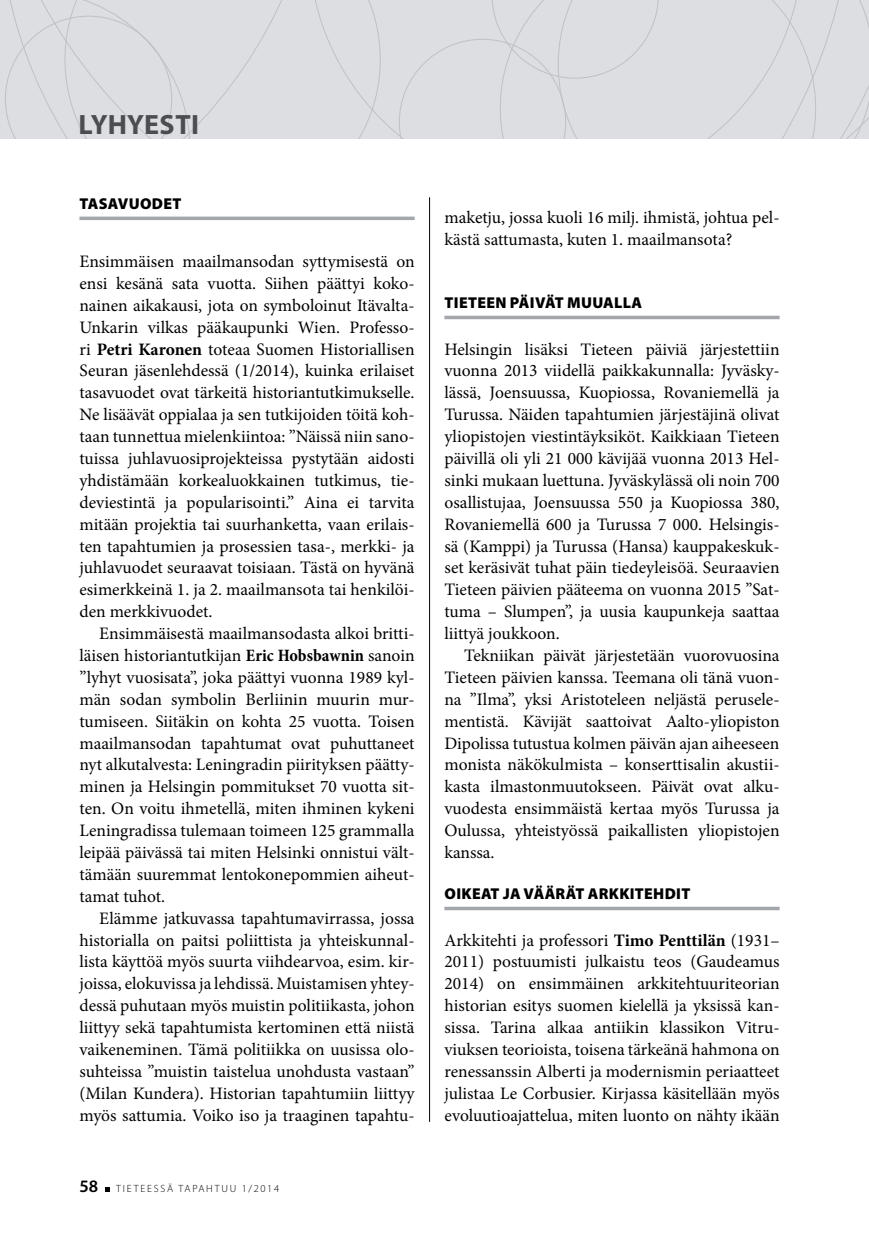
<style>
.page{position:relative;width:869px;height:1241px;background:#fff}
.page>*{position:absolute;margin:0;border:0;box-sizing:border-box;transform-origin:0 0}
.t1{font:700 28px "Myriad Pro";color:#4b4d50}
.t2{font:17.5px/21.9px "Minion Pro";color:#000;text-align:justify}
.t3{font:600 17.5px "Myriad Pro";color:#000}
.t4{font:900 15.75px "Myriad Pro";letter-spacing:.02em;color:#000}
.t5{font:300 10.5px "Myriad Pro";letter-spacing:.17em;color:#000}
.s1{font-weight:700}
.s2{font-weight:700;font-stretch:condensed}
</style>
<div class="page">
<svg style="left:105px;top:1187px;width:5px;height:4px"></svg>
<hr style="left:429px;top:197px;width:1px;height:924px;background:#000">
<div style="left:380px;top:0;width:19px;height:139px;background:#dcdee1"></div>
<div style="left:815px;top:0;width:53px;height:139px;background:#dcdee1"></div>
<div style="left:658px;top:0;width:157px;height:139px;background:#dcdee1"></div>
<div style="left:399px;top:0;width:259px;height:139px;background:#dcdee1"></div>
<div style="left:0;top:0;width:64px;height:139px;background:#dcdee1"></div>
<div style="left:64px;top:0;width:316px;height:139px;background:#dcdee1"></div>
<svg style="left:79px;top:216px;width:335px;height:4px"></svg>
<hr style="left:444px;top:316px;width:335px;height:3px;background:#a3a7ac">
<svg style="left:444px;top:906px;width:335px;height:4px"></svg>
<h1 class="t1" style="left:78px;top:106px;width:122px">LYHYESTI</h1>
<p class="t4" style="left:80px;top:193px;width:103px">TASAVUODET</p>
<p class="t2" style="left:79px;top:250px;width:336px">Ensimmäisen maailmansodan syttymisestä on ensi kesänä sata vuotta. Siihen päättyi koko&shy;nainen aikakausi, jota on symboloinut Itävalta-Unkarin vilkas pääkaupunki Wien. Professo&shy;ri <span class="s1">Petri Karonen</span> toteaa Suomen Historiallisen Seuran jäsenlehdessä (1/2014), kuinka erilaiset tasavuodet ovat tärkeitä historiantutkimukselle.<br>Ne lisäävät oppialaa ja sen tutkijoiden töitä koh&shy;taan tunnettua mielenkiintoa: ”Näissä niin sano&shy;tuissa juhlavuosiprojekteissa pystytään aidosti yhdistämään korkealuokkainen tutkimus, tie&shy;deviestintä ja popularisointi.” Aina ei tarvita mitään projektia tai suurhanketta, vaan erilais&shy;ten tapahtumien ja prosessien tasa-, merkki- ja juhlavuodet seuraavat toisiaan. Tästä on hyvänä esimerkkeinä 1. ja 2. maailmansota tai henkilöi&shy;den merkkivuodet.</p>
<p class="t2" style="left:79px;top:622px;width:336px;text-indent:20px">Ensimmäisestä maailmansodasta alkoi britti&shy;läisen historiantutkijan <span class="s2">Eric Hobsbawnin</span> sanoin ”lyhyt vuosisata”, joka päättyi vuonna 1989 kyl&shy;män sodan symbolin Berliinin muurin mur&shy;tumiseen. Siitäkin on kohta 25 vuotta. Toisen maailmansodan tapahtumat ovat puhuttaneet nyt alkutalvesta: Leningradin piirityksen päätty&shy;minen ja Helsingin pommitukset 70 vuotta sit&shy;ten. On voitu ihmetellä, miten ihminen kykeni Leningradissa tulemaan toimeen 125 grammalla leipää päivässä tai miten Helsinki onnistui vält&shy;tämään suuremmat lentokonepommien aiheut&shy;tamat tuhot.</p>
<p class="t2" style="left:79px;top:907px;width:336px;text-indent:20px">Elämme jatkuvassa tapahtumavirrassa, jossa historialla on paitsi poliittista ja yhteiskunnal&shy;lista käyttöä myös suurta viihdearvoa, esim. kir&shy;joissa, elokuvissa ja lehdissä. Muistamisen yhtey&shy;dessä puhutaan myös muistin politiikasta, johon liittyy sekä tapahtumista kertominen että niistä vaikeneminen. Tämä politiikka on uusissa olo&shy;suhteissa ”muistin taistelua unohdusta vastaan” (Milan Kundera). Historian tapahtumiin liittyy myös sattumia. Voiko iso ja traaginen tapahtu-</p>
<p class="t3" style="left:79px;top:1174px;width:20px">58</p>
<p class="t5" style="left:116px;top:1181px;width:164px">TIETEESSÄ TAPAHTUU 1/2014</p>
<p class="t2" style="left:444px;top:207px;width:336px">maketju, jossa kuoli 16 milj. ihmistä, johtua pel&shy;kästä sattumasta, kuten 1. maailmansota?</p>
<p class="t4" style="left:444px;top:292px;width:199px">TIETEEN PÄIVÄT MUUALLA</p>
<p class="t2" style="left:444px;top:338px;width:336px">Helsingin lisäksi Tieteen päiviä järjestettiin vuonna 2013 viidellä paikkakunnalla: Jyväsky&shy;lässä, Joensuussa, Kuopiossa, Rovaniemellä ja Turussa. Näiden tapahtumien järjestäjinä olivat yliopistojen viestintäyksiköt. Kaikkiaan Tieteen päivillä oli yli 21 000 kävijää vuonna 2013 Hel&shy;sinki mukaan luettuna. Jyväskylässä oli noin 700 osallistujaa, Joensuussa 550 ja Kuopiossa 380, Rovaniemellä 600 ja Turussa 7 000. Helsingis&shy;sä (Kamppi) ja Turussa (Hansa) kauppakeskuk&shy;set keräsivät tuhat päin tiedeyleisöä. Seuraavien Tieteen päivien pääteema on vuonna 2015 ”Sat&shy;tuma – Slumpen”, ja uusia kaupunkeja saattaa liittyä joukkoon.</p>
<p class="t2" style="left:444px;top:644px;width:336px;text-indent:20px">Tekniikan päivät järjestetään vuorovuosina Tieteen päivien kanssa. Teemana oli tänä vuon&shy;na ”Ilma”, yksi Aristoteleen neljästä perusele&shy;mentistä. Kävijät saattoivat Aalto-yliopiston Dipolissa tutustua kolmen päivän ajan aiheeseen monista näkökulmista – konserttisalin akustii&shy;kasta ilmastonmuutokseen. Päivät ovat alku&shy;vuodesta ensimmäistä kertaa myös Turussa ja Oulussa, yhteistyössä paikallisten yliopistojen kanssa.</p>
<p class="t4" style="left:444px;top:883px;width:247px">OIKEAT JA VÄÄRÄT ARKKITEHDIT</p>
<p class="t2" style="left:444px;top:928px;width:336px">Arkkitehti ja professori <span class="s1">Timo Penttilän</span> (1931– 2011) postuumisti julkaistu teos (Gaudeamus 2014) on ensimmäinen arkkitehtuuriteorian historian esitys suomen kielellä ja yksissä kan&shy;sissa. Tarina alkaa antiikin klassikon Vitru&shy;viuksen teorioista, toisena tärkeänä hahmona on renessanssin Alberti ja modernismin periaatteet julistaa Le Corbusier. Kirjassa käsitellään myös evoluutioajattelua, miten luonto on nähty ikään</p>
</div>
